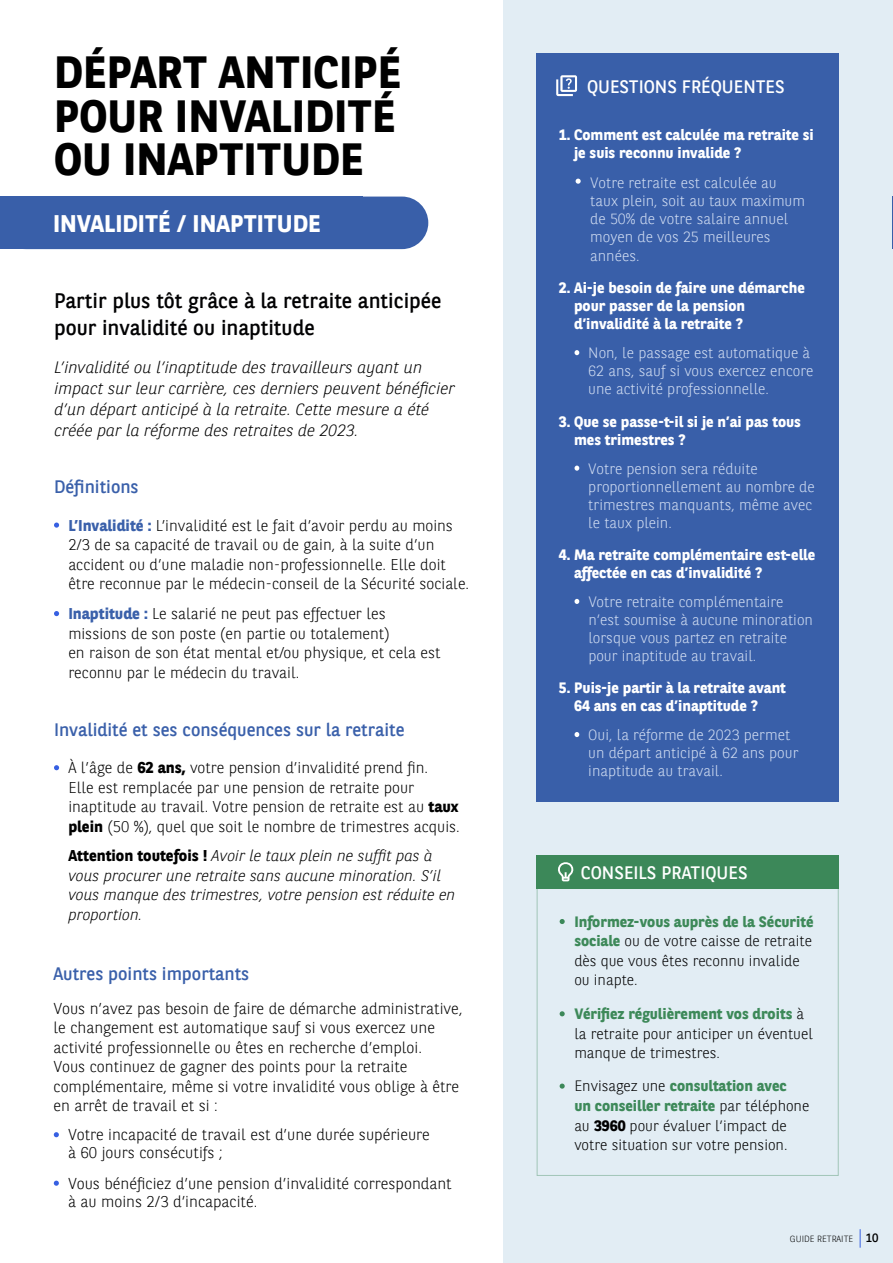
<style>
.page{position:relative;width:893px;height:1263px;background:#fff}
.page>*{position:absolute;margin:0;border:0;box-sizing:border-box;transform-origin:0 0}
.t1{font:700 45px/43.5px "BNPP Sans";color:#000}
.t2{font:700 24px "BNPP Sans";color:#fff}
.t3{font:21px/27px "BNPP Sans";color:#020203}
.t4{font:18px "BNPP Sans";color:#3a60aa}
.t5{font:18px "BNPP Sans";color:#fff}
.t6{font:italic 300 16.5px/21px "BNPP Sans";color:#000}
.t7{font:300 15.75px/19.5px "BNPP Sans";color:#000}
.t8{font:300 15.6px/19.5px "BNPP Sans";color:#000}
.t9{font:italic 300 15.6px/19.5px "BNPP Sans";color:#000}
.t10{font:300 15px/18px "BNPP Sans";color:#d1ddf2}
.t11{font:700 15px/18px "BNPP Sans";color:#fff}
.t12{font:300 15px/19.5px "BNPP Sans";color:#000}
.t13{font:300 15px/19.5px "BNPP Sans";color:#020203}
.t14{font:300 9px "BNPP Sans";color:#000}
.s1{font-weight:700;color:#3a60aa}
.s2{font-weight:700}
.s3{font-weight:700;font-style:normal}
.s4{font-weight:700;color:#3d8959}
.s5{font-weight:400;font-size:12px}
</style>
<div class="page">
<div style="left:0;top:197px;width:428px;height:52px;background:#395fa9;border-radius:26px"></div>
<div style="left:0;top:197px;width:362px;height:52px;background:#395fa9"></div>
<div style="left:504px;top:0;width:389px;height:1263px;background:#e2edf4"></div>
<svg style="left:860px;top:1229px;width:1px;height:19px"></svg>
<svg style="left:54px;top:522px;width:5px;height:6px"></svg>
<svg style="left:54px;top:611px;width:5px;height:5px"></svg>
<div style="left:536px;top:53px;width:303px;height:748px;background:#395fa9"></div>
<svg style="left:576px;top:179px;width:5px;height:5px"></svg>
<svg style="left:574px;top:350px;width:5px;height:5px"></svg>
<svg style="left:556px;top:75px;width:21px;height:21px"></svg>
<svg style="left:574px;top:599px;width:5px;height:5px"></svg>
<svg style="left:574px;top:732px;width:5px;height:5px"></svg>
<svg style="left:574px;top:466px;width:5px;height:5px"></svg>
<div style="left:536px;top:855px;width:303px;height:34px;background:#3c8859"></div>
<svg style="left:560px;top:919px;width:5px;height:5px"></svg>
<svg style="left:558px;top:862px;width:16px;height:19px"></svg>
<svg style="left:560px;top:1011px;width:5px;height:5px"></svg>
<svg style="left:560px;top:1083px;width:5px;height:6px"></svg>
<svg style="left:54px;top:765px;width:5px;height:5px"></svg>
<svg style="left:54px;top:1132px;width:5px;height:5px"></svg>
<svg style="left:54px;top:1180px;width:5px;height:6px"></svg>
<hr style="left:892px;top:197px;width:1px;height:52px;background:#395fa9">
<h1 class="t1" style="left:54px;top:49px;width:349px">DÉPART ANTICIPÉ<br>POUR INVALIDITÉ<br>OU INAPTITUDE</h1>
<h2 class="t2" style="left:53px;top:207px;width:269px">INVALIDITÉ / INAPTITUDE</h2>
<h3 class="t3" style="left:54px;top:286px;width:389px">Partir plus tôt grâce à la retraite anticipée pour invalidité ou inaptitude</h3>
<p class="t6" style="left:55px;top:356px;width:402px">L’invalidité ou l’inaptitude des travailleurs ayant un impact sur leur carrière, ces derniers peuvent bénéficier d’un départ anticipé à la retraite. Cette mesure a été créée par la réforme des retraites de 2023.</p>
<p class="t4" style="left:54px;top:474px;width:86px">Définitions</p>
<p class="t8" style="left:68px;top:515px;width:402px"><span class="s1">L’Invalidité :</span> L’invalidité est le fait d’avoir perdu au moins 2/3 de sa capacité de travail ou de gain, à la suite d’un accident ou d’une maladie non-professionnelle. Elle doit être reconnue par le médecin-conseil de la Sécurité sociale.</p>
<p class="t8" style="left:68px;top:603px;width:374px"><span class="s1">Inaptitude :</span> Le salarié ne peut pas effectuer les missions de son poste (en partie ou totalement)<br>en raison de son état mental et/ou physique, et cela est reconnu par le médecin du travail.</p>
<p class="t4" style="left:54px;top:717px;width:352px">Invalidité et ses conséquences sur la retraite</p>
<p class="t8" style="left:68px;top:757px;width:393px">À l’âge de <span class="s2">62 ans,</span> votre pension d’invalidité prend fin.<br>Elle est remplacée par une pension de retraite pour inaptitude au travail. Votre pension de retraite est au <span class="s2">taux plein</span> (50 %), quel que soit le nombre de trimestres acquis.</p>
<p class="t9" style="left:68px;top:845px;width:388px"><span class="s3">Attention toutefois !</span> Avoir le taux plein ne suffit pas à vous procurer une retraite sans aucune minoration. S’il vous manque des trimestres, votre pension est réduite en proportion.</p>
<p class="t4" style="left:53px;top:961px;width:197px">Autres points importants</p>
<p class="t7" style="left:53px;top:998px;width:411px">Vous n’avez pas besoin de faire de démarche administrative, le changement est automatique sauf si vous exercez une activité professionnelle ou êtes en recherche d’emploi.<br>Vous continuez de gagner des points pour la retraite complémentaire, même si votre invalidité vous oblige à être en arrêt de travail et si :</p>
<p class="t7" style="left:68px;top:1125px;width:363px;line-height:18px">Votre incapacité de travail est d’une durée supérieure à 60 jours consécutifs ;</p>
<p class="t7" style="left:68px;top:1174px;width:385px;line-height:18px">Vous bénéficiez d’une pension d’invalidité correspondant à au moins 2/3 d’incapacité.</p>
<p class="t5" style="left:587px;top:74px;width:199px">QUESTIONS FRÉQUENTES</p>
<p class="t11" style="left:574px;top:126px;width:241px;text-indent:-15px">1. Comment est calculée ma retraite si je suis reconnu invalide ?</p>
<p class="t10" style="left:590px;top:173px;width:216px">Votre retraite est calculée au taux plein, soit au taux maximum de 50% de votre salaire annuel moyen de vos 25 meilleures</p>
<p class="t10" style="left:590px;top:246px;width:51px">années.</p>
<p class="t11" style="left:574px;top:278px;width:232px;text-indent:-15px">2. Ai-je besoin de faire une démarche pour passer de la pension d’invalidité à la retraite ?</p>
<p class="t10" style="left:588px;top:343px;width:227px">Non, le passage est automatique à<br>62 ans, sauf si vous exercez encore une activité professionnelle.</p>
<p class="t11" style="left:574px;top:412px;width:228px;text-indent:-15px">3. Que se passe-t-il si je n’ai pas tous mes trimestres ?</p>
<p class="t10" style="left:588px;top:459px;width:228px">Votre pension sera réduite proportionnellement au nombre de trimestres manquants, même avec le taux plein.</p>
<p class="t11" style="left:574px;top:545px;width:243px;text-indent:-15px">4. Ma retraite complémentaire est-elle affectée en cas d’invalidité ?</p>
<p class="t10" style="left:588px;top:592px;width:226px">Votre retraite complémentaire n’est soumise à aucune minoration lorsque vous partez en retraite pour inaptitude au travail.</p>
<p class="t11" style="left:574px;top:678px;width:213px;text-indent:-15px">5. Puis-je partir à la retraite avant<br>64 ans en cas d’inaptitude ?</p>
<p class="t10" style="left:588px;top:725px;width:212px">Oui, la réforme de 2023 permet un départ anticipé à 62 ans pour inaptitude au travail.</p>
<p class="t5" style="left:581px;top:860px;width:169px">CONSEILS PRATIQUES</p>
<p class="t13" style="left:574px;top:911px;width:241px"><span class="s4">Informez-vous auprès de la Sécurité sociale</span> ou de votre caisse de retraite dès que vous êtes reconnu invalide ou inapte.</p>
<p class="t12" style="left:574px;top:1003px;width:240px"><span class="s4">Vérifiez régulièrement vos droits</span> à la retraite pour anticiper un éventuel manque de trimestres.</p>
<p class="t12" style="left:574px;top:1076px;width:237px">Envisagez une <span class="s4">consultation avec<br>un conseiller retraite</span> par téléphone au <span class="s2">3960</span> pour évaluer l’impact de votre situation sur votre pension.</p>
<p class="t14" style="left:790px;top:1232px;width:90px">GUIDE RETRAITE <span class="s5">10</span></p>
</div>
